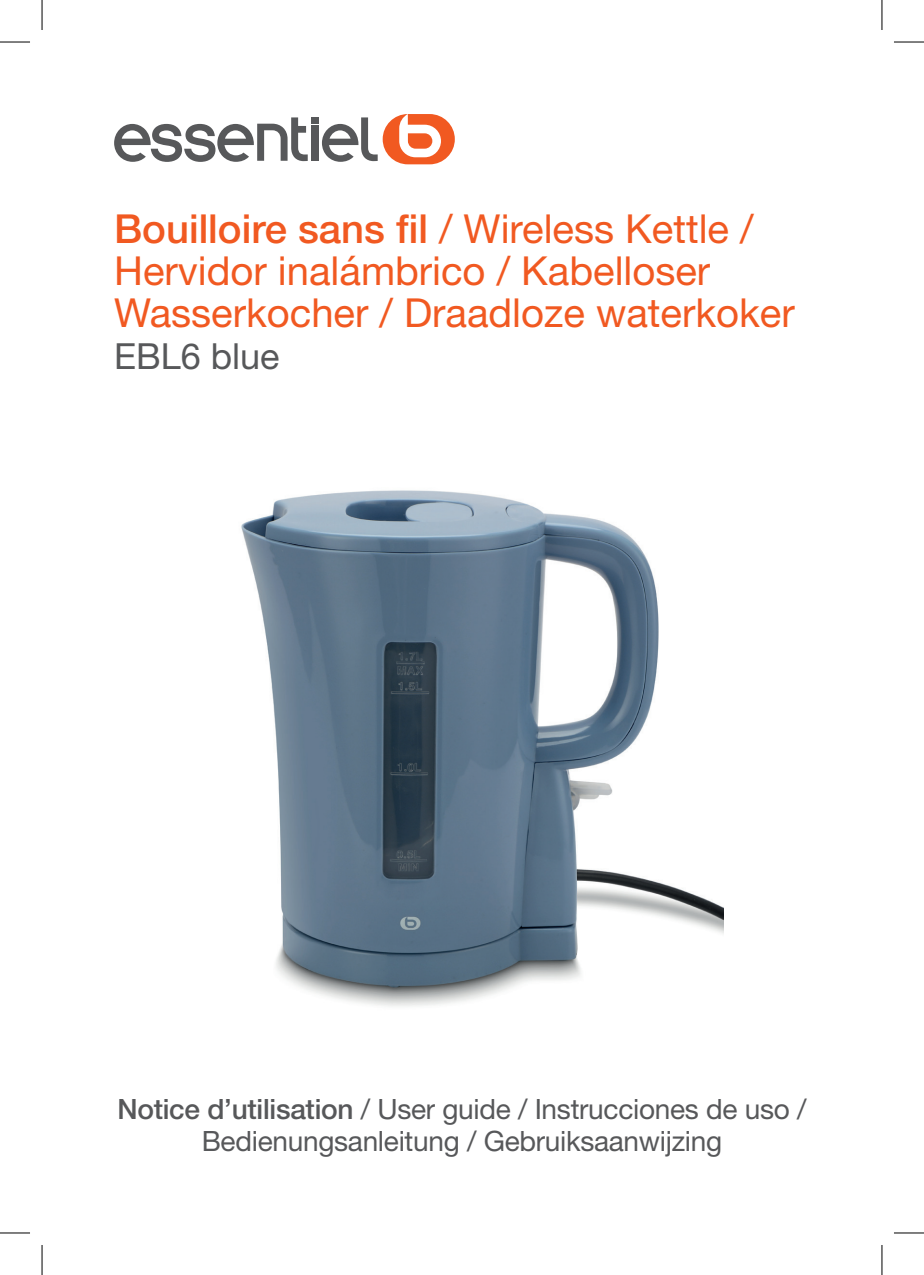
<style>
.page{position:relative;width:924px;height:1275px;background:#fff}
.page>*{position:absolute;margin:0;border:0;box-sizing:border-box;transform-origin:0 0}
.t1{font:40px/42px "Helvetica Neue LT Std";color:#f15921}
.t2{font:36px "Helvetica Neue LT Std";color:#57585a}
.t3{font:28px/32px "Helvetica Neue LT Std";letter-spacing:-.01em;color:#57585a;text-align:center}
.s1{font-weight:500}
</style>
<div class="page">
<img style="left:241px;top:490px;width:481px;height:517px">
<div style="left:311px;top:117px;width:7px;height:7px;background:#57585a"></div>
<div style="left:311px;top:126px;width:7px;height:35px;background:#57585a"></div>
<svg style="left:114px;top:117px;width:193px;height:45px"></svg>
<svg style="left:322px;top:114px;width:132px;height:50px"></svg>
<hr style="left:0;top:42px;width:30px;height:1px;background:#000">
<hr style="left:893px;top:42px;width:30px;height:1px;background:#000">
<hr style="left:0;top:1232px;width:30px;height:1px;background:#000">
<hr style="left:893px;top:1232px;width:30px;height:1px;background:#000">
<hr style="left:42px;top:0;width:1px;height:30px;background:#000">
<hr style="left:42px;top:1245px;width:1px;height:30px;background:#000">
<hr style="left:881px;top:0;width:1px;height:30px;background:#000">
<hr style="left:881px;top:1245px;width:1px;height:30px;background:#000">
<p class="t1" style="left:114px;top:207px;width:681px"><span class="s1">Bouilloire sans fil</span> / Wireless Kettle /<br>Hervidor inalámbrico / Kabelloser<br>Wasserkocher / Draadloze waterkoker</p>
<p class="t2" style="left:114px;top:335px;width:167px">EBL6 blue</p>
<p class="t3" style="left:117px;top:1092px;width:690px"><span class="s1">Notice d’utilisation</span> / User guide / Instrucciones de uso /<br>Bedienungsanleitung / Gebruiksaanwijzing</p>
</div>
